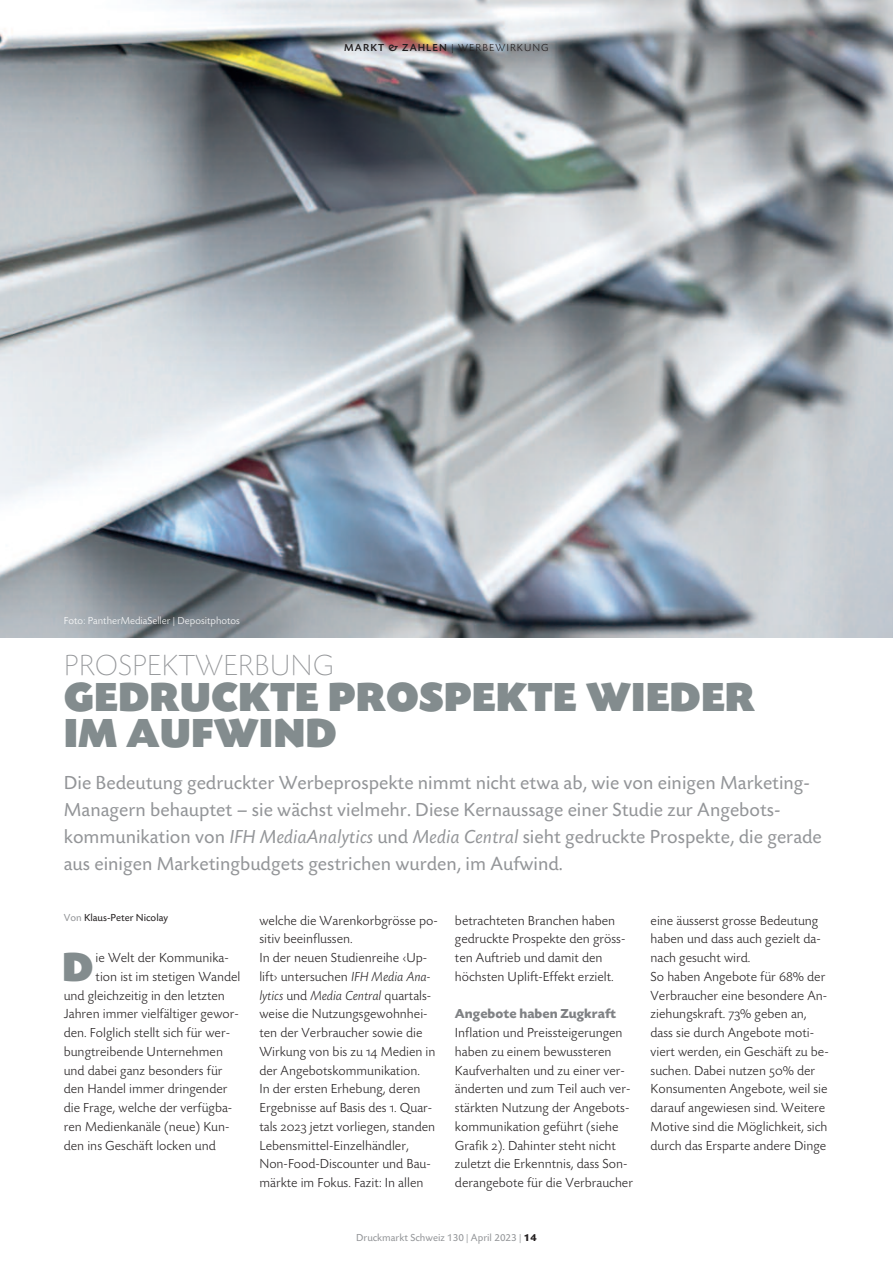
<style>
.page{position:relative;width:893px;height:1263px;background:#fff}
.page>*{position:absolute;margin:0;border:0;box-sizing:border-box;transform-origin:0 0}
.t1{font:900 42px/36px "Today SB";color:#838c8e}
.t2{font:200 30px "Today SB";color:#939598}
.t3{font:19.5px/27px "Today SB";color:#939598}
.t4{font:300 13.5px/18.8px "Today SB";color:#231f20}
.t5{font:700 13.5px "Today SB";color:#808285}
.t6{font:300 10.5px "Today SB";color:#fff}
.t7{font:10.5px "Today SB";color:#939598}
.t8{font:300 10.5px "Today SB";letter-spacing:.1em;color:#231f20}
.t9{font:10.5px "Today SB";color:#231f20}
.s1{font-weight:500}
.s2{font-style:italic}
.s3{color:#939598}
.s4{font-family:"Today SB Caps Lig";font-weight:400}
.s5{font-weight:700;color:#231f20}
</style>
<div class="page">
<img style="left:0;top:0;width:893px;height:638px">
<p class="t8" style="left:344px;top:43px;width:206px"><span class="s1">MARKT &amp; ZAHLEN</span> | WERBEWIRKUNG</p>
<p class="t6" style="left:64px;top:617px;width:178px">Foto: PantherMediaSeller | Depositphotos</p>
<h2 class="t2" style="left:64px;top:654px;width:272px">PROSPEKTWERBUNG</h2>
<h1 class="t1" style="left:64px;top:683px;width:693px">GEDRUCKTE PROSPEKTE WIEDER<br>IM AUFWIND</h1>
<p class="t3" style="left:64px;top:771px;width:760px">Die Bedeutung gedruckter Werbeprospekte nimmt nicht etwa ab, wie von einigen Marketing-Managern behauptet – sie wächst vielmehr. Diese Kernaussage einer Studie zur Angebots&shy;kommunikation von <span class="s2">IFH MediaAnalytics</span> und <span class="s2">Media Central</span> sieht gedruckte Prospekte, die gerade aus einigen Marketingbudgets gestrichen wurden, im Aufwind.</p>
<p class="t9" style="left:64px;top:913px;width:106px"><span class="s3">Von</span> Klaus-Peter Nicolay</p>
<p class="t4" style="left:96px;top:949px;width:135px">ie Welt der Kommunika-</p>
<p class="t4" style="left:96px;top:968px;width:146px">tion ist im stetigen Wandel</p>
<p class="t4" style="left:64px;top:987px;width:163px">und gleichzeitig in den letzten</p>
<p class="t4" style="left:64px;top:1006px;width:177px">Jahren immer vielfältiger gewor-</p>
<p class="t4" style="left:64px;top:1024px;width:168px">den. Folglich stellt sich für wer-</p>
<p class="t4" style="left:64px;top:1043px;width:161px">bungtreibende Unternehmen</p>
<p class="t4" style="left:64px;top:1062px;width:160px">und dabei ganz besonders für</p>
<p class="t4" style="left:64px;top:1081px;width:165px">den Handel immer dringender</p>
<p class="t4" style="left:64px;top:1099px;width:170px">die Frage, welche der verfügba-</p>
<p class="t4" style="left:64px;top:1118px;width:167px">ren Medienkanäle (neue) Kun-</p>
<p class="t4" style="left:64px;top:1137px;width:154px">den ins Geschäft locken und</p>
<p class="t4" style="left:259px;top:912px;width:180px">welche die Warenkorbgrösse po&shy;sitiv beeinflussen.<br>In der neuen Studienreihe ‹Up&shy;lift› untersuchen <span class="s2">IFH Media Ana&shy;lytics</span> und <span class="s2">Media Central</span> quartals&shy;weise die Nutzungsgewohnhei&shy;ten der Verbraucher sowie die<br>Wirkung von bis zu <span class="s4">14</span> Medien in der Angebotskommunikation.<br>In der ersten Erhebung, deren<br>Ergebnisse auf Basis des <span class="s4">1.</span> Quar&shy;tals <span class="s4">2023</span> jetzt vorliegen, standen<br>Lebensmittel-Einzelhändler,<br>Non-Food-Discounter und Bau&shy;märkte im Fokus. Fazit: In allen</p>
<p class="t4" style="left:455px;top:912px;width:172px">betrachteten Branchen haben gedruckte Prospekte den gröss&shy;ten Auftrieb und damit den höchsten Uplift-Effekt erzielt.</p>
<p class="t4" style="left:651px;top:912px;width:180px">eine äusserst grosse Bedeutung haben und dass auch gezielt da&shy;nach gesucht wird.<br>So haben Angebote für <span class="s4">68</span>% der<br>Verbraucher eine besondere An&shy;ziehungskraft. <span class="s4">73</span>% geben an, dass sie durch Angebote moti&shy;viert werden, ein Geschäft zu be&shy;suchen. Dabei nutzen <span class="s4">50</span>% der<br>Konsumenten Angebote, weil sie darauf angewiesen sind. Weitere<br>Motive sind die Möglichkeit, sich durch das Ersparte andere Dinge</p>
<h1 class="t1" style="left:62px;top:952px;width:33px">D</h1>
<p class="t5" style="left:455px;top:1009px;width:163px">Angebote haben Zugkraft</p>
<p class="t4" style="left:455px;top:1024px;width:180px">Inflation und Preissteigerungen haben zu einem bewussteren<br>Kaufverhalten und zu einer ver&shy;änderten und zum Teil auch ver&shy;stärkten Nutzung der Angebots&shy;kommunikation geführt (siehe<br>Grafik <span class="s4">2</span>). Dahinter steht nicht zuletzt die Erkenntnis, dass Son&shy;derangebote für die Verbraucher</p>
<p class="t7" style="left:356px;top:1233px;width:182px">Druckmarkt Schweiz 130 | April 2023 | <span class="s5">14</span></p>
</div>
